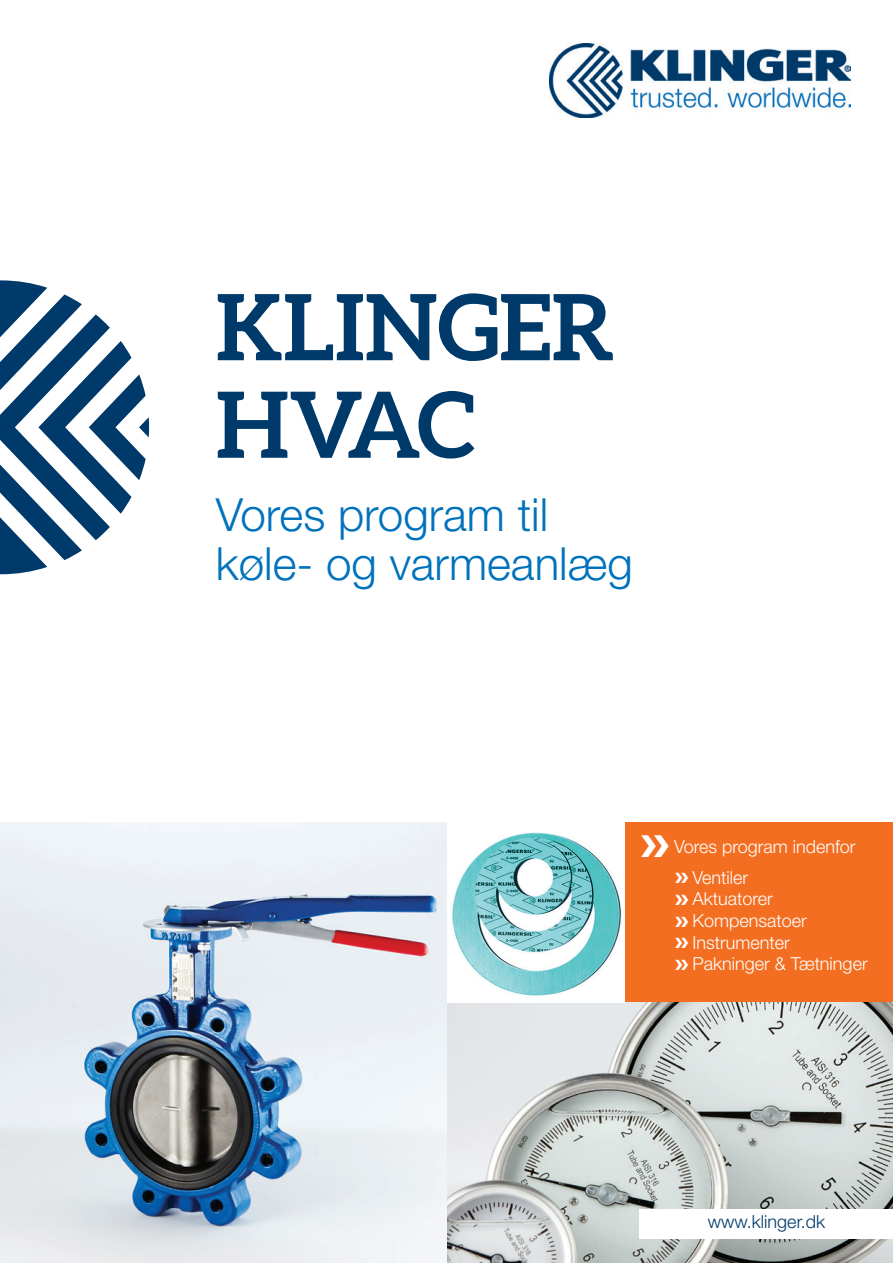
<style>
.page{position:relative;width:893px;height:1263px;background:#fff}
.page>*{position:absolute;margin:0;border:0;box-sizing:border-box;transform-origin:0 0}
.t1{font:700 91.5px/97.5px "Aleo";color:#003a6a}
.t2{font:700 47.85px "Gill Sans";color:#fff}
.t3{font:300 45.75px/48.8px "Helvetica Neue LT Pro";color:#0072bc}
.t4{font:700 22.5px/21.8px "Gill Sans";color:#fff;text-align:justify}
.t5{font:300 18px/21.6px "Helvetica Neue LT Pro";color:#fff}
.t6{font:300 18px "Helvetica Neue LT Pro";color:#003a6a}
</style>
<div class="page">
<img style="left:447px;top:1002px;width:446px;height:261px">
<div style="left:640px;top:1209px;width:253px;height:29px;background:#fff"></div>
<img style="left:452px;top:832px;width:170px;height:164px">
<img style="left:0;top:822px;width:447px;height:441px">
<div style="left:625px;top:822px;width:268px;height:180px;background:#f36e21"></div>
<img style="left:550px;top:44px;width:301px;height:73px">
<svg style="left:0;top:280px;width:149px;height:294px"></svg>
<h1 class="t1" style="left:216px;top:277px;width:400px">KLINGER<br>HVAC</h1>
<h3 class="t3" style="left:216px;top:489px;width:418px">Vores program til køle- og varmeanlæg</h3>
<h2 class="t2" style="left:641px;top:812px;width:30px">»</h2>
<p class="t5" style="left:693px;top:830px;width:164px;line-height:31px;text-indent:-18px">Vores program indenfor<br>Ventiler</p>
<p class="t5" style="left:693px;top:888px;width:177px">Aktuatorer<br>Kompensatoer<br>Instrumenter<br>Pakninger &amp; Tætninger</p>
<p class="t4" style="left:675px;top:865px;width:15px">» » » » »</p>
<p class="t6" style="left:708px;top:1211px;width:119px">www.klinger.dk</p>
</div>
